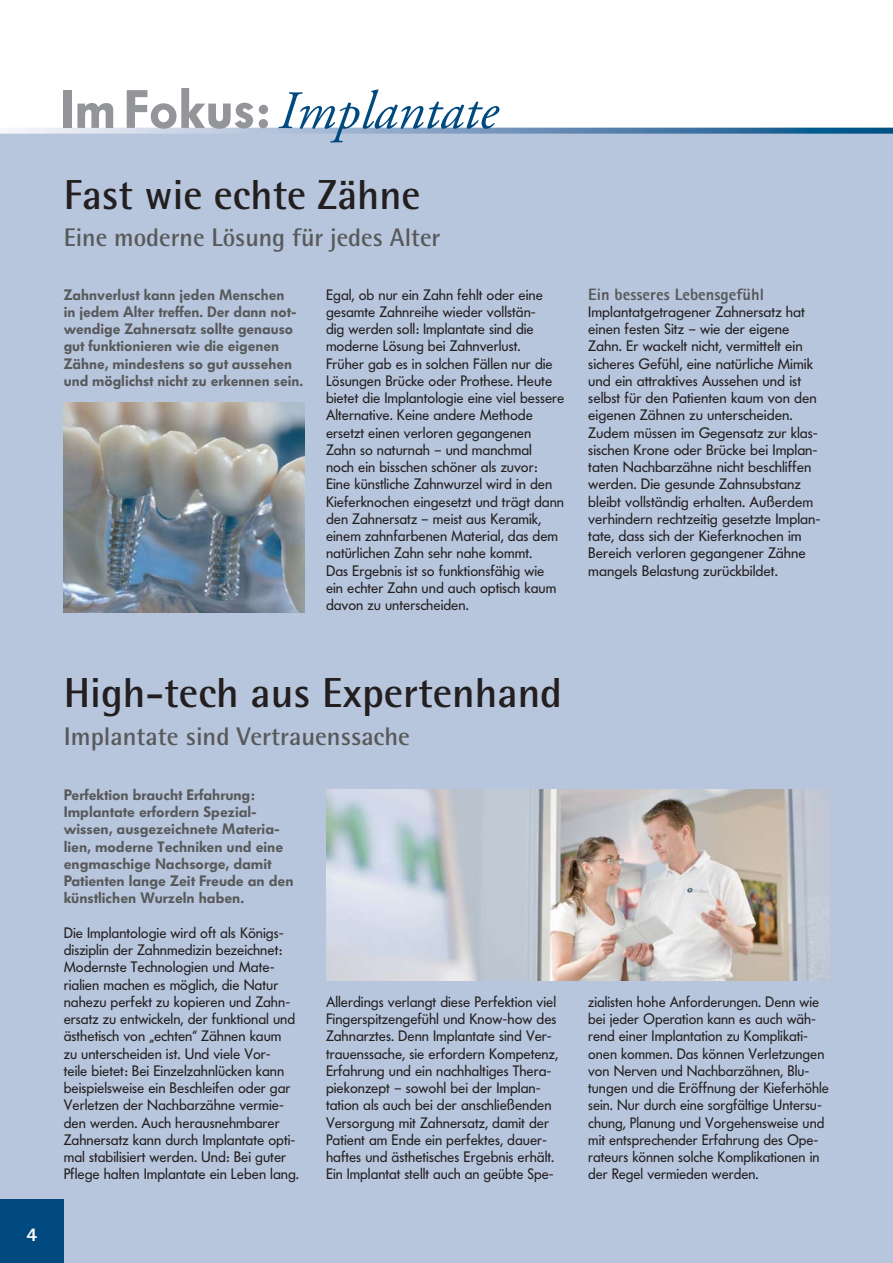
<style>
.page{position:relative;width:893px;height:1263px;background:#fff}
.page>*{position:absolute;margin:0;border:0;box-sizing:border-box;transform-origin:0 0}
.t1{font:italic 54px "Adobe Garamond";color:#004a80}
.t2{font:700 42px "Rotis Semi Sans";color:#231f20}
.t3{font:700 25.5px "Rotis Semi Sans";color:#58595b}
.t4{font:800 19.5px "Rotis Sans Serif";color:#fff}
.t5{font:800 16.5px "Rotis Sans Serif";color:#58595b}
.t6{font:15px/17.2px "Futura BQ";color:#231f20}
.t7{font:600 15px/17.2px "Futura BQ";color:#58595b}
.s1{font-family:"Futura BQ";font-weight:800;font-style:normal;color:#939598}
</style>
<div class="page">
<div style="left:0;top:128px;width:893px;height:1135px;background:#b8c6dd"></div>
<svg style="left:0;top:128px;width:893px;height:6px"></svg>
<div style="left:0;top:1199px;width:64px;height:64px;background:#004a80"></div>
<img style="left:327px;top:790px;width:502px;height:191px">
<img style="left:64px;top:403px;width:241px;height:209px">
<h1 class="t1" style="left:60px;top:89px;width:439px"><span class="s1">Im Fokus:</span> Implantate</h1>
<h2 class="t2" style="left:64px;top:180px;width:358px">Fast wie echte Zähne</h2>
<h3 class="t3" style="left:64px;top:229px;width:378px">Eine moderne Lösung für jedes Alter</h3>
<p class="t7" style="left:64px;top:287px;width:241px">Zahnverlust kann jeden Menschen<br>in jedem Alter treffen. Der dann not&shy;wendige Zahnersatz sollte genauso gut funktionieren wie die eigenen Zähne, mindestens so gut aussehen und möglichst nicht zu erkennen sein.</p>
<p class="t6" style="left:326px;top:286px;width:240px">Egal, ob nur ein Zahn fehlt oder eine gesamte Zahnreihe wieder vollstän-<br>dig werden soll: Implantate sind die moderne Lösung bei Zahnverlust.<br>Früher gab es in solchen Fällen nur die Lösungen Brücke oder Prothese. Heute bietet die Implantologie eine viel bessere Alternative. Keine andere Methode ersetzt einen verloren gegangenen Zahn so naturnah – und manchmal<br>noch ein bisschen schöner als zuvor:<br>Eine künstliche Zahnwurzel wird in den Kieferknochen eingesetzt und trägt dann den Zahnersatz – meist aus Keramik, einem zahnfarbenen Material, das dem natürlichen Zahn sehr nahe kommt.<br>Das Ergebnis ist so funktionsfähig wie ein echter Zahn und auch optisch kaum davon zu unterscheiden.</p>
<p class="t5" style="left:588px;top:288px;width:177px">Ein besseres Lebensgefühl</p>
<p class="t6" style="left:588px;top:304px;width:234px">Implantatgetragener Zahnersatz hat einen festen Sitz – wie der eigene Zahn. Er wackelt nicht, vermittelt ein sicheres Gefühl, eine natürliche Mimik und ein attraktives Aussehen und ist selbst für den Patienten kaum von den eigenen Zähnen zu unterscheiden.<br>Zudem müssen im Gegensatz zur klas&shy;sischen Krone oder Brücke bei Implan&shy;taten Nachbarzähne nicht beschliffen werden. Die gesunde Zahnsubstanz bleibt vollständig erhalten. Außerdem verhindern rechtzeitig gesetzte Implan&shy;tate, dass sich der Kieferknochen im Bereich verloren gegangener Zähne mangels Belastung zurückbildet.</p>
<h3 class="t4" style="left:26px;top:1228px;width:12px">4</h3>
<h2 class="t2" style="left:64px;top:678px;width:500px">High-tech aus Expertenhand</h2>
<h3 class="t3" style="left:64px;top:727px;width:348px">Implantate sind Vertrauenssache</h3>
<p class="t7" style="left:64px;top:787px;width:231px">Perfektion braucht Erfahrung:<br>Implantate erfordern Spezial&shy;wissen, ausgezeichnete Materia&shy;lien, moderne Techniken und eine engmaschige Nachsorge, damit<br>Patienten lange Zeit Freude an den künstlichen Wurzeln haben.</p>
<p class="t6" style="left:64px;top:925px;width:237px">Die Implantologie wird oft als Königs&shy;disziplin der Zahnmedizin bezeichnet:<br>Modernste Technologien und Mate&shy;rialien machen es möglich, die Natur nahezu perfekt zu kopieren und Zahn&shy;ersatz zu entwickeln, der funktional und ästhetisch von „echten“ Zähnen kaum<br>zu unterscheiden ist. Und viele Vor-<br>teile bietet: Bei Einzelzahnlücken kann beispielsweise ein Beschleifen oder gar Verletzen der Nachbarzähne vermie&shy;den werden. Auch herausnehmbarer Zahnersatz kann durch Implantate opti&shy;mal stabilisiert werden. Und: Bei guter Pflege halten Implantate ein Leben lang.</p>
<p class="t6" style="left:326px;top:994px;width:234px">Allerdings verlangt diese Perfektion viel Fingerspitzengefühl und Know-how des Zahnarztes. Denn Implantate sind Ver&shy;trauenssache, sie erfordern Kompetenz, Erfahrung und ein nachhaltiges Thera&shy;piekonzept – sowohl bei der Implan&shy;tation als auch bei der anschließenden Versorgung mit Zahnersatz, damit der Patient am Ende ein perfektes, dauer&shy;haftes und ästhetisches Ergebnis erhält.<br>Ein Implantat stellt auch an geübte Spe-</p>
<p class="t6" style="left:588px;top:994px;width:242px">zialisten hohe Anforderungen. Denn wie bei jeder Operation kann es auch wäh&shy;rend einer Implantation zu Komplikati&shy;onen kommen. Das können Verletzungen von Nerven und Nachbarzähnen, Blu&shy;tungen und die Eröffnung der Kieferhöhle sein. Nur durch eine sorgfältige Untersu&shy;chung, Planung und Vorgehensweise und mit entsprechender Erfahrung des Ope&shy;rateurs können solche Komplikationen in der Regel vermieden werden.</p>
</div>
